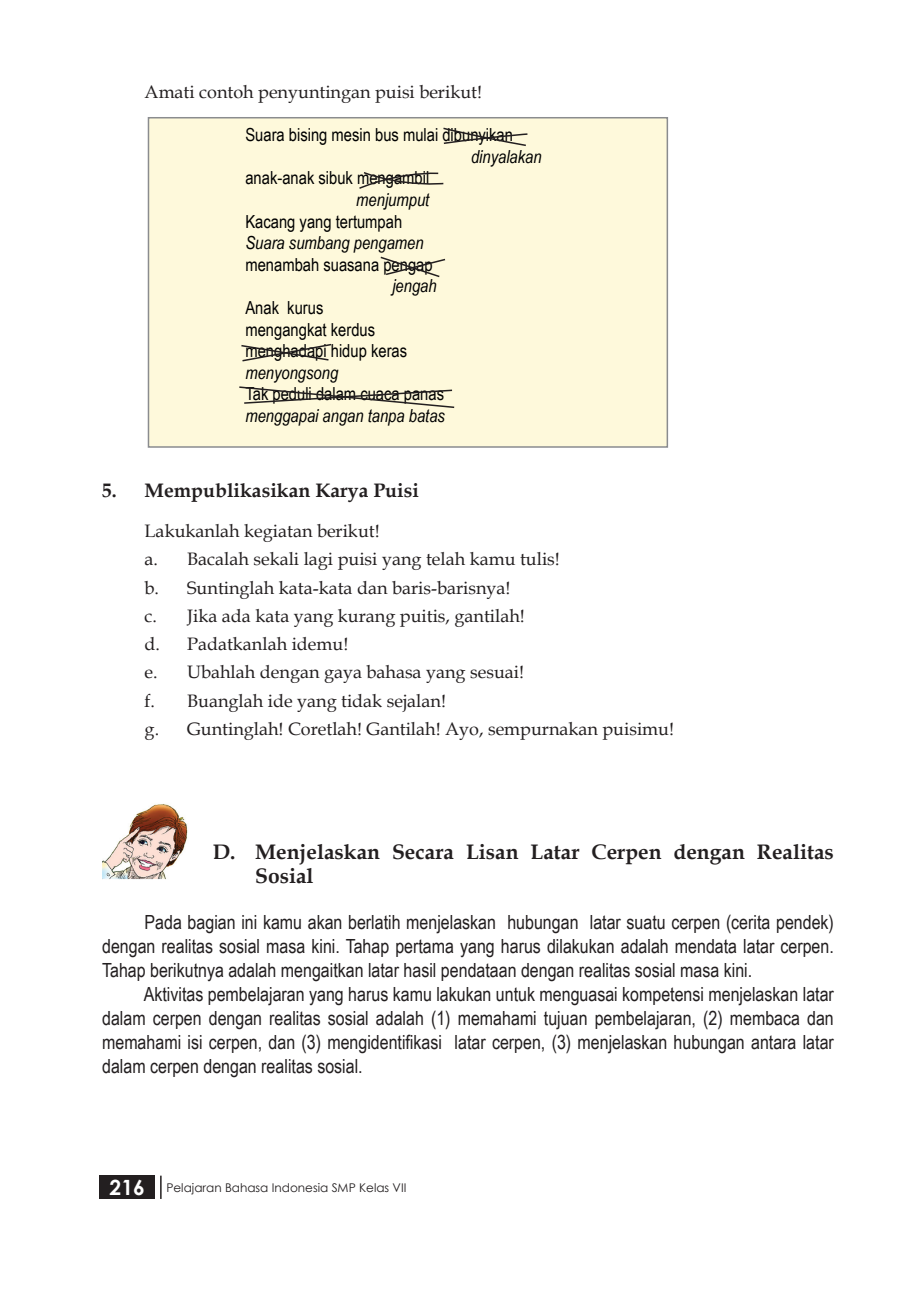
<style>
.page{position:relative;width:919px;height:1289px;background:#fff}
.page>*{position:absolute;margin:0;border:0;box-sizing:border-box;transform-origin:0 0}
.bab{font:700 21px/24px "Book Antiqua";color:#231f20}
.paragraf_2{font:19.5px/24px "Arial Narrow";color:#231f20;text-align:justify}
.sub_bab{font:700 19.5px "Book Antiqua";color:#231f20}
.isi_3{font:18px "Book Antiqua";color:#231f20}
.t1{font:18px "Arial Narrow";color:#000}
.t2{font:italic 18px "Arial Narrow";color:#000}
.Isi{font:18px "Book Antiqua";color:#231f20}
.t3{font:12px "Century Gothic";color:#231f20}
.s1{font-weight:700;font-size:21px;color:#fff}
</style>
<div class="page">
<div style="left:99px;top:1175px;width:55px;height:23px;background:#231f20"></div>
<hr style="left:160px;top:1175px;width:2px;height:23px;background:#231f20">
<div style="left:148px;top:118px;width:519px;height:329px;background:#fef9db"></div>
<div style="left:148px;top:117px;width:520px;height:331px;border:2px solid #8a8c8f"></div>
<svg style="left:358px;top:117px;width:171px;height:72px"></svg>
<svg style="left:380px;top:256px;width:66px;height:22px"></svg>
<svg style="left:241px;top:343px;width:90px;height:19px"></svg>
<svg style="left:239px;top:386px;width:216px;height:22px"></svg>
<img style="left:102px;top:804px;width:86px;height:75px">
<p class="Isi" style="left:145px;top:79px;width:339px">Amati contoh penyuntingan puisi berikut!</p>
<p class="t1" style="left:245px;top:121px;width:269px">Suara bising mesin bus mulai dibunyikan</p>
<p class="t2" style="left:471px;top:144px;width:72px">dinyalakan</p>
<p class="t1" style="left:245px;top:165px;width:185px">anak-anak sibuk mengambil</p>
<p class="t2" style="left:356px;top:187px;width:75px">menjumput</p>
<p class="t1" style="left:245px;top:208px;width:158px">Kacang yang tertumpah</p>
<p class="t2" style="left:245px;top:230px;width:180px">Suara sumbang pengamen</p>
<p class="t1" style="left:245px;top:251px;width:189px">menambah suasana pengap</p>
<p class="t2" style="left:392px;top:273px;width:46px">jengah</p>
<p class="t1" style="left:245px;top:294px;width:79px">Anak kurus</p>
<p class="t1" style="left:245px;top:316px;width:131px">mengangkat kerdus</p>
<p class="t1" style="left:245px;top:337px;width:163px">menghadapi hidup keras</p>
<p class="t2" style="left:245px;top:360px;width:94px">menyongsong</p>
<p class="t1" style="left:245px;top:381px;width:200px">Tak peduli dalam cuaca panas</p>
<p class="t2" style="left:245px;top:403px;width:201px">menggapai angan tanpa batas</p>
<p class="sub_bab" style="left:102px;top:477px;width:318px">5. Mempublikasikan Karya Puisi</p>
<p class="isi_3" style="left:145px;top:518px;width:236px">Lakukanlah kegiatan berikut!</p>
<p class="isi_3" style="left:145px;top:546px;width:417px">a. Bacalah sekali lagi puisi yang telah kamu tulis!</p>
<p class="isi_3" style="left:145px;top:575px;width:367px">b. Suntinglah kata-kata dan baris-barisnya!</p>
<p class="isi_3" style="left:145px;top:603px;width:382px">c. Jika ada kata yang kurang puitis, gantilah!</p>
<p class="isi_3" style="left:145px;top:631px;width:205px">d. Padatkanlah idemu!</p>
<p class="isi_3" style="left:145px;top:659px;width:381px">e. Ubahlah dengan gaya bahasa yang sesuai!</p>
<p class="isi_3" style="left:145px;top:688px;width:303px">f. Buanglah ide yang tidak sejalan!</p>
<p class="isi_3" style="left:145px;top:716px;width:531px">g. Guntinglah! Coretlah! Gantilah! Ayo, sempurnakan puisimu!</p>
<p class="bab" style="left:255px;top:839px;width:580px;text-indent:-43px">D. Menjelaskan Secara Lisan Latar Cerpen dengan Realitas<br>Sosial</p>
<p class="paragraf_2" style="left:102px;top:909px;width:733px;text-indent:43px">Pada bagian ini kamu akan berlatih menjelaskan hubungan latar suatu cerpen (cerita pendek) dengan realitas sosial masa kini. Tahap pertama yang harus dilakukan adalah mendata latar cerpen.<br>Tahap berikutnya adalah mengaitkan latar hasil pendataan dengan realitas sosial masa kini.</p>
<p class="paragraf_2" style="left:102px;top:981px;width:733px;text-indent:42px">Aktivitas pembelajaran yang harus kamu lakukan untuk menguasai kompetensi menjelaskan latar dalam cerpen dengan realitas sosial adalah (1) memahami tujuan pembelajaran, (2) membaca dan memahami isi cerpen, dan (3) mengidentifikasi latar cerpen, (3) menjelaskan hubungan antara latar dalam cerpen dengan realitas sosial.</p>
<p class="t3" style="left:109px;top:1178px;width:298px"><span class="s1">216</span> Pelajaran Bahasa Indonesia SMP Kelas VII</p>
</div>
